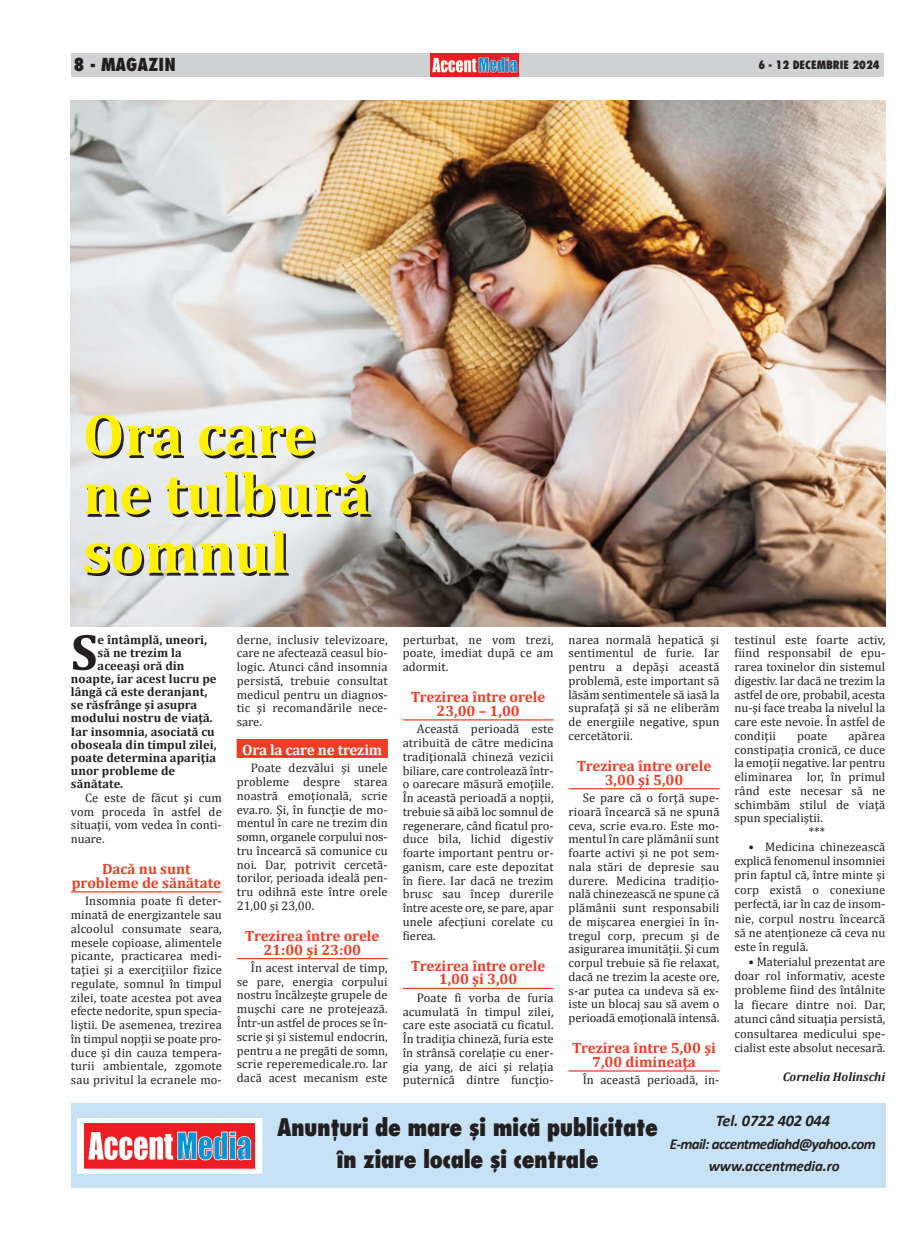
<style>
.page{position:relative;width:922px;height:1241px;background:#fff}
.page>*{position:absolute;margin:0;border:0;box-sizing:border-box;transform-origin:0 0}
.t1{font:700 60px/58.8px "Cambria";color:#fff101}
.t2{font:700 51.88px "Cambria";color:#231f20}
.t3{font:800 23.75px/31.2px "Fujiyama";letter-spacing:-.02em;color:#231f20;text-align:center}
.t4{font:800 17.5px "Fujiyama";letter-spacing:.005em;color:#231f20}
.t5{font:italic 700 16.25px "Calibri";letter-spacing:-.01em;color:#231f20}
.t6{font:700 15px/13.8px "Cambria";color:#ef3c25;text-align:center}
.t7{font:italic 700 15px/22.5px "Calibri";letter-spacing:-.04em;color:#231f20;text-align:center}
.t8{font:700 15px "Cambria";letter-spacing:-.01em;color:#fff}
.t9{font:12.5px/13.8px "Cambria";letter-spacing:.01em;color:#231f20;text-align:justify}
.t10{font:700 12.5px "Cambria";letter-spacing:.005em;color:#231f20}
.t11{font:italic 700 12.5px "Cambria";color:#231f20}
.t12{font:800 11.25px "Fujiyama";color:#231f20}
</style>
<div class="page">
<hr style="left:71px;top:891px;width:151px;height:1px;background:#ef3c25">
<div style="left:237px;top:739px;width:150px;height:18px;background:#ef3c25"></div>
<hr style="left:237px;top:957px;width:150px;height:2px;background:#ef3c25">
<hr style="left:402px;top:719px;width:151px;height:1px;background:#ef3c25">
<hr style="left:402px;top:987px;width:151px;height:1px;background:#ef3c25">
<hr style="left:568px;top:788px;width:151px;height:1px;background:#ef3c25">
<hr style="left:568px;top:1070px;width:151px;height:1px;background:#ef3c25">
<img style="left:71px;top:100px;width:814px;height:526px">
<div style="left:71px;top:53px;width:812px;height:23px;background:#d1d2d4"></div>
<img style="left:430px;top:53px;width:88px;height:24px">
<div style="left:71px;top:1102px;width:813px;height:85px;background:#c7e2f5"></div>
<div style="left:82px;top:1122px;width:175px;height:46px;background:linear-gradient(to bottom,#ee1d23,#ee1d23)"></div>
<img style="left:85px;top:1123px;width:169px;height:44px">
<div style="left:77px;top:1117px;width:185px;height:56px;border:5px solid #fff"></div>
<p class="t4" style="left:74px;top:52px;width:103px">8 - MAGAZIN</p>
<p class="t12" style="left:758px;top:57px;width:123px">6 - 12 DECEMBRIE 2024</p>
<p class="t1" style="left:83px;top:404px;width:289px">Ora care ne tulbură somnul</p>
<p class="t2" style="left:71px;top:620px;width:28px">S</p>
<p class="t10" style="left:98px;top:631px;width:111px">e întâmplă, uneori,</p>
<p class="t10" style="left:98px;top:644px;width:86px">să ne trezim la</p>
<p class="t10" style="left:98px;top:658px;width:88px">aceeaşi oră din</p>
<p class="t10" style="left:71px;top:671px;width:147px">noapte, iar acest lucru pe</p>
<p class="t10" style="left:71px;top:684px;width:138px">lângă că este deranjant,</p>
<p class="t10" style="left:71px;top:697px;width:128px">se răsfrânge și asupra</p>
<p class="t10" style="left:71px;top:710px;width:143px">modului nostru de viaţă.</p>
<p class="t10" style="left:71px;top:723px;width:145px">Iar insomnia, asociată cu</p>
<p class="t10" style="left:71px;top:736px;width:147px">oboseala din timpul zilei,</p>
<p class="t10" style="left:71px;top:749px;width:147px">poate determina apariţia</p>
<p class="t10" style="left:71px;top:763px;width:106px">unor probleme de</p>
<p class="t10" style="left:71px;top:776px;width:54px">sănătate.</p>
<p class="t9" style="left:85px;top:790px;width:138px">Ce este de făcut şi cum</p>
<p class="t9" style="left:71px;top:804px;width:152px">vom proceda în astfel de</p>
<p class="t9" style="left:71px;top:817px;width:152px">situaţii, vom vedea în conti-</p>
<p class="t9" style="left:71px;top:831px;width:35px">nuare.</p>
<p class="t6" style="left:72px;top:861px;width:151px">Dacă nu sunt probleme de sănătate</p>
<p class="t9" style="left:71px;top:893px;width:152px;text-indent:14px">Insomnia poate fi deter&shy;minată de energizantele sau alcoolul consumate seara, mesele copioase, alimentele picante, practicarea medi&shy;taţiei şi a exerciţiilor fizice regulate, somnul în timpul zilei, toate acestea pot avea efecte nedorite, spun specia&shy;liştii. De asemenea, trezirea în timpul nopţii se poate pro&shy;duce şi din cauza tempera&shy;turii ambientale, zgomote sau privitul la ecranele mo-</p>
<p class="t9" style="left:237px;top:632px;width:152px">derne, inclusiv televizoare, care ne afectează ceasul bio&shy;logic. Atunci când insomnia persistă, trebuie consultat medicul pentru un diagnos&shy;tic şi recomandările nece&shy;sare.</p>
<p class="t8" style="left:242px;top:740px;width:141px">Ora la care ne trezim</p>
<p class="t9" style="left:237px;top:760px;width:152px;text-indent:14px">Poate dezvălui şi unele probleme despre starea noastră emoţională, scrie eva.ro. Şi, în funcţie de mo&shy;mentul în care ne trezim din somn, organele corpului nos&shy;tru încearcă să comunice cu noi. Dar, potrivit cercetă&shy;torilor, perioada ideală pen&shy;tru odihnă este între orele 21,00 şi 23,00.</p>
<p class="t6" style="left:245px;top:928px;width:136px">Trezirea între orele<br>21:00 și 23:00</p>
<p class="t9" style="left:237px;top:960px;width:152px;text-indent:14px">În acest interval de timp, se pare, energia corpului nostru încălzeşte grupele de muşchi care ne protejează.<br>Într-un astfel de proces se în&shy;scrie și şi sistemul endocrin, pentru a ne pregăti de somn, scrie reperemedicale.ro. Iar dacă acest mecanism este</p>
<p class="t9" style="left:402px;top:632px;width:152px">perturbat, ne vom trezi, poate, imediat după ce am adormit.</p>
<p class="t6" style="left:410px;top:689px;width:136px">Trezirea între orele<br>23,00 – 1,00</p>
<p class="t9" style="left:402px;top:721px;width:152px;text-indent:14px">Această perioadă este atribuită de către medicina tradiţională chineză vezicii biliare, care controlează într&shy;o oarecare măsură emoţiile.<br>În această perioadă a nopţii, trebuie să aibă loc somnul de regenerare, când ficatul pro&shy;duce bila, lichid digestiv foarte important pentru or&shy;ganism, care este depozitat în fiere. Iar dacă ne trezim brusc sau încep durerile între aceste ore, se pare, apar unele afecţiuni corelate cu fierea.</p>
<p class="t6" style="left:410px;top:958px;width:136px">Trezirea între orele<br>1,00 şi 3,00</p>
<p class="t9" style="left:402px;top:990px;width:152px;text-indent:14px">Poate fi vorba de furia acumulată în timpul zilei, care este asociată cu ficatul.<br>În tradiţia chineză, furia este în strânsă corelație cu ener&shy;gia yang, de aici şi relaţia puternică dintre funcţio-</p>
<p class="t9" style="left:568px;top:632px;width:152px">narea normală hepatică şi sentimentul de furie. Iar pentru a depăşi această problemă, este important să lăsăm sentimentele să iasă la suprafaţă şi să ne eliberăm de energiile negative, spun cercetătorii.</p>
<p class="t6" style="left:576px;top:758px;width:136px">Trezirea între orele<br>3,00 şi 5,00</p>
<p class="t9" style="left:568px;top:790px;width:152px;text-indent:14px">Se pare că o forţă supe&shy;rioară încearcă să ne spună ceva, scrie eva.ro. Este mo&shy;mentul în care plămânii sunt foarte activi şi ne pot sem&shy;nala stări de depresie sau durere. Medicina tradiţio&shy;nală chinezească ne spune că plămânii sunt responsabili de mişcarea energiei în în&shy;tregul corp, precum şi de asigurarea imunităţii. Şi cum corpul trebuie să fie relaxat, dacă ne trezim la aceste ore, s-ar putea ca undeva să ex&shy;iste un blocaj sau să avem o perioadă emoţională intensă.</p>
<p class="t6" style="left:572px;top:1040px;width:145px">Trezirea între 5,00 şi<br>7,00 dimineaţa</p>
<p class="t9" style="left:582px;top:1072px;width:138px">În această perioadă, in-</p>
<p class="t9" style="left:734px;top:632px;width:152px">testinul este foarte activ, fiind responsabil de epu&shy;rarea toxinelor din sistemul digestiv. Iar dacă ne trezim la astfel de ore, probabil, acesta nu-şi face treaba la nivelul la care este nevoie. În astfel de condiţii</p>
<p class="t9" style="left:796px;top:728px;width:32px">poate</p>
<p class="t9" style="left:848px;top:728px;width:38px">apărea</p>
<p class="t9" style="left:734px;top:742px;width:152px">constipaţia cronică, ce duce</p>
<p class="t9" style="left:734px;top:755px;width:152px">la emoţii negative. Iar pentru</p>
<p class="t9" style="left:734px;top:769px;width:152px">eliminarea lor, în primul</p>
<p class="t9" style="left:734px;top:783px;width:152px">rând este necesar să ne</p>
<p class="t9" style="left:734px;top:797px;width:152px">schimbăm stilul de viaţă</p>
<p class="t9" style="left:734px;top:810px;width:90px">spun specialiştii.</p>
<p class="t9" style="left:808px;top:824px;width:18px">***</p>
<p class="t9" style="left:734px;top:838px;width:152px;line-height:14.4px;text-indent:14px">• Medicina chinezească explică fenomenul insomniei prin faptul că, între minte şi corp există o conexiune perfectă, iar în caz de insom&shy;nie, corpul nostru încearcă să ne atenţioneze că ceva nu este în regulă.</p>
<p class="t9" style="left:734px;top:953px;width:152px;line-height:14.4px;text-indent:14px">• Materialul prezentat are doar rol informativ, aceste probleme fiind des întâlnite la fiecare dintre noi. Dar, atunci când situaţia persistă, consultarea medicului spe&shy;cialist este absolut necesară.</p>
<p class="t11" style="left:782px;top:1068px;width:104px">Cornelia Holinschi</p>
<p class="t3" style="left:277px;top:1111px;width:382px">Anunţuri de mare şi mică publicitate în ziare locale şi centrale</p>
<p class="t5" style="left:715px;top:1113px;width:115px">Tel. 0722 402 044</p>
<p class="t7" style="left:669px;top:1133px;width:207px">E-mail: accentmediahd@yahoo.com www.accentmedia.ro</p>
</div>
